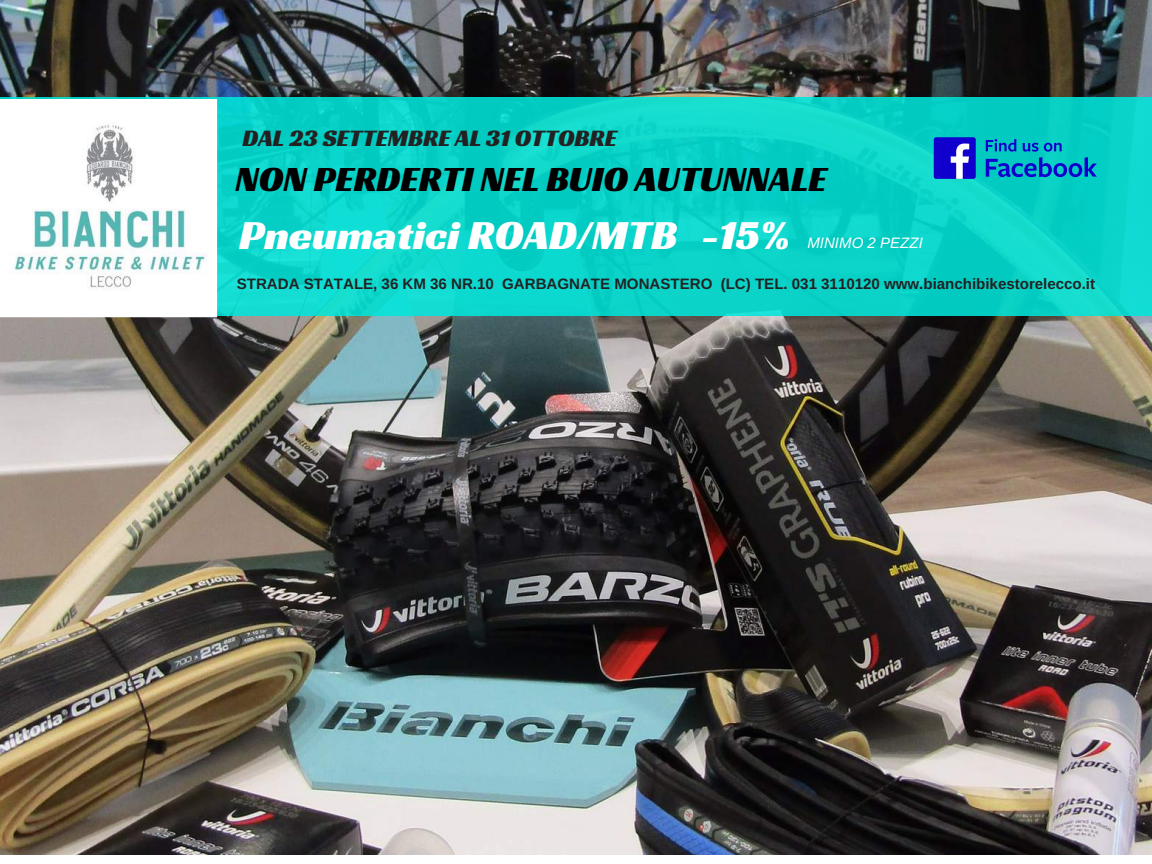
<style>
.page{position:relative;width:1152px;height:864px;background:#fff}
.page>*{position:absolute;margin:0;border:0;box-sizing:border-box;transform-origin:0 0}
.t1{font:42.3px "Racing Sans One";color:#fff}
.t2{font:36.3px "Racing Sans One";color:#000}
.t3{font:24.15px "Racing Sans One";color:#222}
.t4{font:700 15.15px "Arimo";color:#222}
.t5{font:italic 15.15px "Arimo";color:#fff}
</style>
<div class="page">
<img style="left:0;top:0;width:1152px;height:855px">
<div style="left:0;top:98px;width:1152px;height:218px;background:linear-gradient(to bottom,#08d1c6,#0cd6cc)"></div>
<img style="left:0;top:99px;width:217px;height:218px">
<svg style="left:986px;top:139px;width:111px;height:38px;background:#0693c4"></svg>
<div style="left:934px;top:137px;width:42px;height:42px;background:#1100cd;border-radius:2px"></div>
<svg style="left:951px;top:144px;width:18px;height:35px"></svg>
<h3 class="t3" style="left:242px;top:123px;width:376px">DAL 23 SETTEMBRE AL 31 OTTOBRE</h3>
<h2 class="t2" style="left:235px;top:156px;width:593px">NON PERDERTI NEL BUIO AUTUNNALE</h2>
<h1 class="t1" style="left:239px;top:207px;width:553px">Pneumatici ROAD/MTB -15%</h1>
<p class="t5" style="left:807px;top:234px;width:117px">MINIMO 2 PEZZI</p>
<p class="t4" style="left:237px;top:275px;width:860px">STRADA STATALE, 36 KM 36 NR.10 GARBAGNATE MONASTERO (LC) TEL. 031 3110120 www.bianchibikestorelecco.it</p>
</div>
